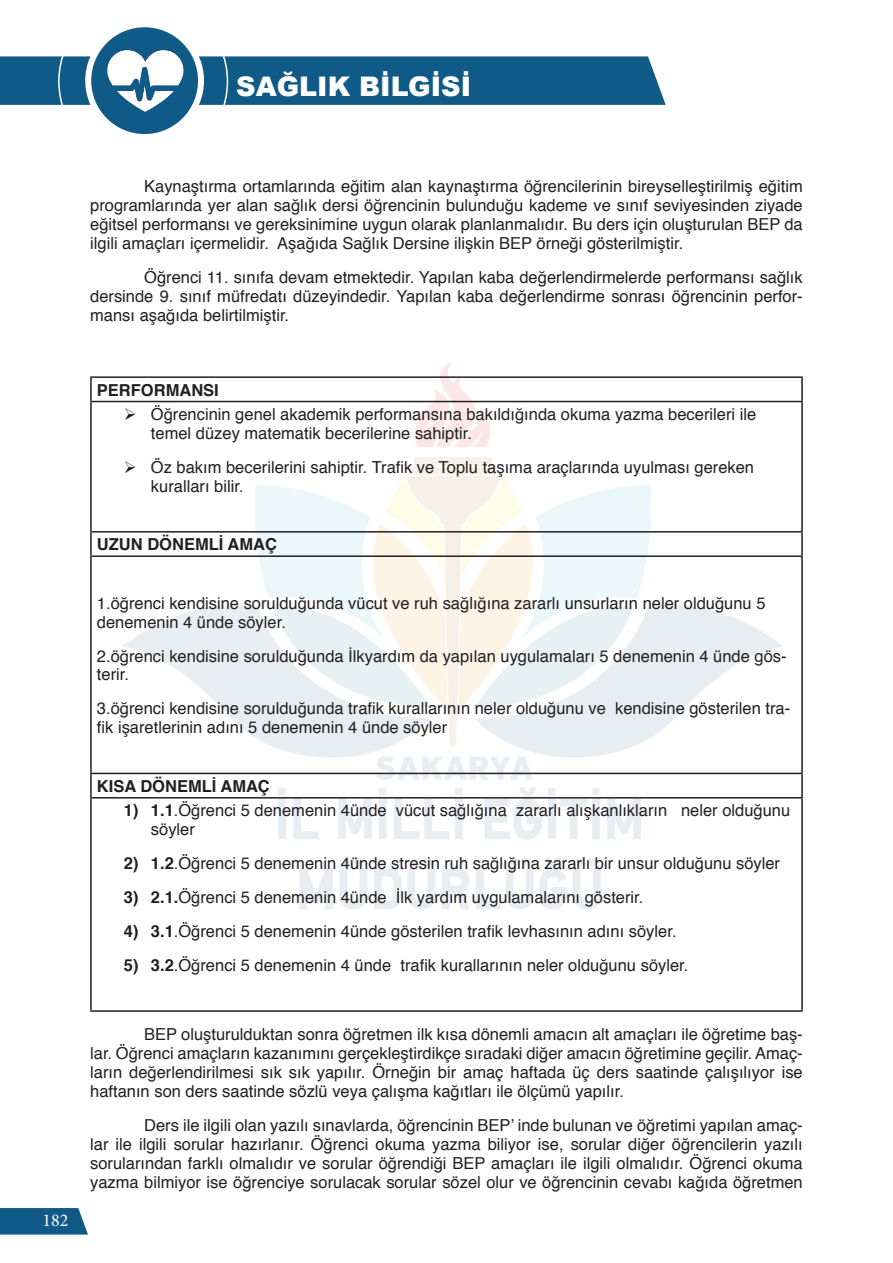
<style>
.page{position:relative;width:893px;height:1263px;background:#fff}
.page>*{position:absolute;margin:0;border:0;box-sizing:border-box;transform-origin:0 0}
.t1{font:900 27px "Arial";color:#fff}
.t2{font:18px "Minion Pro";color:#fff}
.t3{font:16.5px/18.9px "Helvetica";color:#231f20}
.t4{font:700 16.5px "Helvetica";color:#231f20}
.s1{font-weight:700}
</style>
<div class="page">
<img style="left:92px;top:362px;width:709px;height:548px">
<svg style="left:0;top:1208px;width:88px;height:26px;background:#1d638e"></svg>
<svg style="left:0;top:27px;width:666px;height:107px"></svg>
<hr style="left:90px;top:376px;width:713px;height:2px;background:#231f20">
<hr style="left:90px;top:378px;width:2px;height:23px;background:#231f20">
<hr style="left:801px;top:378px;width:2px;height:23px;background:#231f20">
<hr style="left:90px;top:401px;width:713px;height:1px;background:#231f20">
<hr style="left:90px;top:402px;width:2px;height:129px;background:#231f20">
<hr style="left:801px;top:402px;width:2px;height:129px;background:#231f20">
<hr style="left:90px;top:531px;width:713px;height:2px;background:#231f20">
<hr style="left:90px;top:533px;width:2px;height:22px;background:#231f20">
<hr style="left:801px;top:533px;width:2px;height:22px;background:#231f20">
<hr style="left:90px;top:555px;width:713px;height:2px;background:#231f20">
<hr style="left:90px;top:557px;width:2px;height:216px;background:#231f20">
<hr style="left:801px;top:557px;width:2px;height:216px;background:#231f20">
<hr style="left:90px;top:773px;width:713px;height:1px;background:#231f20">
<hr style="left:90px;top:774px;width:2px;height:23px;background:#231f20">
<hr style="left:801px;top:774px;width:2px;height:23px;background:#231f20">
<hr style="left:90px;top:797px;width:713px;height:1px;background:#231f20">
<hr style="left:90px;top:798px;width:2px;height:212px;background:#231f20">
<hr style="left:801px;top:798px;width:2px;height:212px;background:#231f20">
<hr style="left:90px;top:1010px;width:713px;height:2px;background:#231f20">
<svg style="left:137px;top:420px;width:17px;height:1px"></svg>
<svg style="left:137px;top:473px;width:17px;height:1px"></svg>
<h1 class="t1" style="left:236px;top:66px;width:237px">SAĞLIK BİLGİSİ</h1>
<p class="t3" style="left:90px;top:178px;width:714px;text-align:justify;text-indent:54px">Kaynaştırma ortamlarında eğitim alan kaynaştırma öğrencilerinin bireyselleştirilmiş eğitim programlarında yer alan sağlık dersi öğrencinin bulunduğu kademe ve sınıf seviyesinden ziyade eğitsel performansı ve gereksinimine uygun olarak planlanmalıdır. Bu ders için oluşturulan BEP da ilgili amaçları içermelidir. Aşağıda Sağlık Dersine ilişkin BEP örneği gösterilmiştir.</p>
<p class="t3" style="left:90px;top:269px;width:714px;text-align:justify;text-indent:54px">Öğrenci 11. sınıfa devam etmektedir. Yapılan kaba değerlendirmelerde performansı sağlık dersinde 9. sınıf müfredatı düzeyindedir. Yapılan kaba değerlendirme sonrası öğrencinin perfor&shy;mansı aşağıda belirtilmiştir.</p>
<p class="t2" style="left:43px;top:1208px;width:27px">182</p>
<p class="t4" style="left:97px;top:376px;width:123px">PERFORMANSI</p>
<p class="t3" style="left:151px;top:405px;width:607px;text-indent:-27px">➢ Öğrencinin genel akademik performansına bakıldığında okuma yazma becerileri ile temel düzey matematik becerilerine sahiptir.</p>
<p class="t3" style="left:151px;top:458px;width:605px;text-indent:-27px">➢ Öz bakım becerilerini sahiptir. Trafik ve Toplu taşıma araçlarında uyulması gereken kuralları bilir.</p>
<p class="t4" style="left:97px;top:531px;width:181px">UZUN DÖNEMLİ AMAÇ</p>
<p class="t3" style="left:97px;top:594px;width:670px">1.öğrenci kendisine sorulduğunda vücut ve ruh sağlığına zararlı unsurların neler olduğunu 5 denemenin 4 ünde söyler.</p>
<p class="t3" style="left:97px;top:647px;width:691px">2.öğrenci kendisine sorulduğunda İlkyardım da yapılan uygulamaları 5 denemenin 4 ünde gös&shy;terir.</p>
<p class="t3" style="left:97px;top:700px;width:695px">3.öğrenci kendisine sorulduğunda trafik kurallarının neler olduğunu ve kendisine gösterilen tra&shy;fik işaretlerinin adını 5 denemenin 4 ünde söyler</p>
<p class="t4" style="left:97px;top:773px;width:174px">KISA DÖNEMLİ AMAÇ</p>
<p class="t3" style="left:151px;top:801px;width:641px;text-indent:-27px"><span class="s1">1) 1.1</span>.Öğrenci 5 denemenin 4ünde vücut sağlığına zararlı alışkanlıkların neler olduğunu söyler</p>
<p class="t3" style="left:124px;top:854px;width:658px"><span class="s1">2) 1.2</span>.Öğrenci 5 denemenin 4ünde stresin ruh sağlığına zararlı bir unsur olduğunu söyler</p>
<p class="t3" style="left:124px;top:888px;width:521px"><span class="s1">3) 2.1.</span>Öğrenci 5 denemenin 4ünde İlk yardım uygulamalarını gösterir.</p>
<p class="t3" style="left:124px;top:922px;width:554px"><span class="s1">4) 3.1</span>.Öğrenci 5 denemenin 4ünde gösterilen trafik levhasının adını söyler.</p>
<p class="t3" style="left:124px;top:956px;width:566px"><span class="s1">5) 3.2</span>.Öğrenci 5 denemenin 4 ünde trafik kurallarının neler olduğunu söyler.</p>
<p class="t3" style="left:90px;top:1025px;width:714px;text-align:justify;text-indent:54px">BEP oluşturulduktan sonra öğretmen ilk kısa dönemli amacın alt amaçları ile öğretime baş&shy;lar. Öğrenci amaçların kazanımını gerçekleştirdikçe sıradaki diğer amacın öğretimine geçilir. Amaç&shy;ların değerlendirilmesi sık sık yapılır. Örneğin bir amaç haftada üç ders saatinde çalışılıyor ise haftanın son ders saatinde sözlü veya çalışma kağıtları ile ölçümü yapılır.</p>
<p class="t3" style="left:90px;top:1116px;width:714px;text-align:justify;text-indent:54px">Ders ile ilgili olan yazılı sınavlarda, öğrencinin BEP’ inde bulunan ve öğretimi yapılan amaç&shy;lar ile ilgili sorular hazırlanır. Öğrenci okuma yazma biliyor ise, sorular diğer öğrencilerin yazılı sorularından farklı olmalıdır ve sorular öğrendiği BEP amaçları ile ilgili olmalıdır. Öğrenci okuma yazma bilmiyor ise öğrenciye sorulacak sorular sözel olur ve öğrencinin cevabı kağıda öğretmen</p>
</div>
